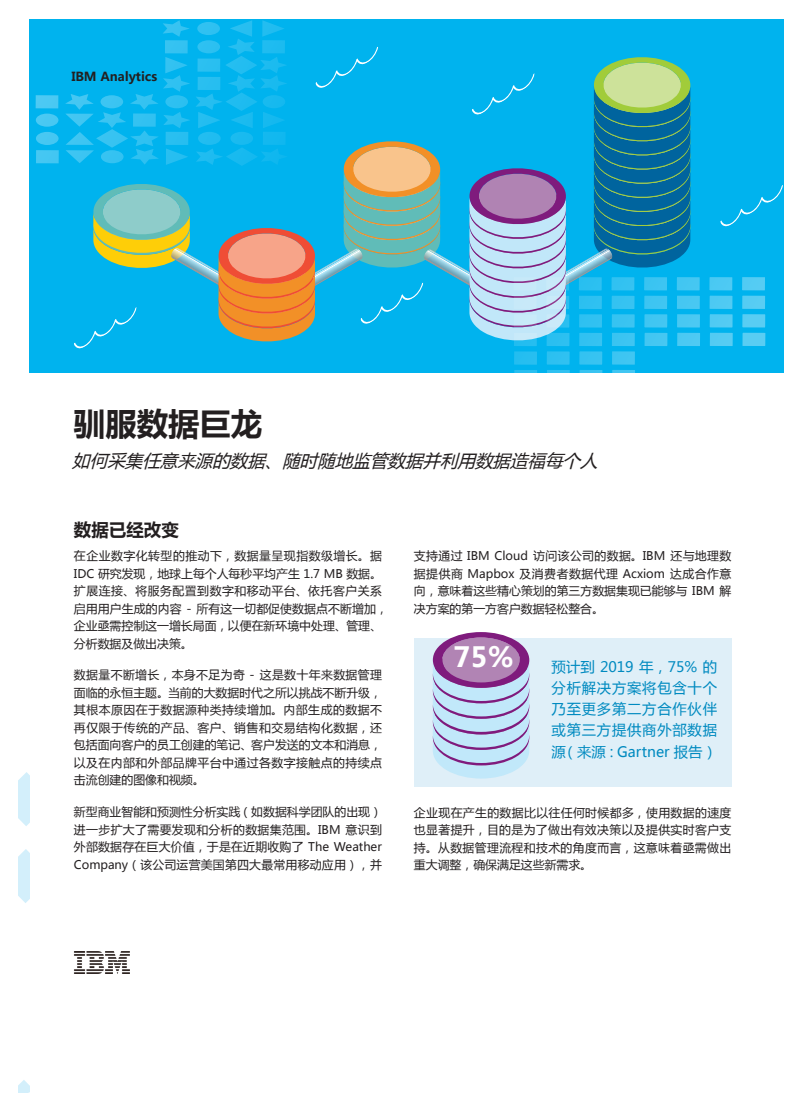
<style>
.page{position:relative;width:803px;height:1110px;background:#fff}
.page>*{position:absolute;margin:0;border:0;box-sizing:border-box;transform-origin:0 0}
.Paragraph_Style1{font:700 31.38px "Microsoft Ya Hei";color:#231f20}
.Paragraph_Style1-2{font:700 27.62px "Microsoft Ya Hei";color:#fff}
.Paragraph_Style1-3{font:italic 17.5px "Microsoft Ya Hei";color:#231f20}
.Paragraph_Style2{font:700 17.5px "Microsoft Ya Hei";color:#231f20}
.Paragraph_Style2-2{font:14.38px/21.2px "Microsoft Ya Hei";letter-spacing:.05em;color:#008ac0;text-align:justify}
.Paragraph_Style1-4{font:700 12.38px "Microsoft Ya Hei";color:#231f20}
.Paragraph_Style5{font:11.88px/17.5px "Microsoft Ya Hei";letter-spacing:.02em;color:#231f20;text-align:justify}
.Paragraph_Style4{font:11.88px/17.5px "Microsoft Ya Hei";letter-spacing:.01em;color:#231f20}
</style>
<div class="page">
<div style="left:29px;top:19px;width:754px;height:353px;background:#00b3ee"></div>
<svg style="left:720px;top:186px;width:62px;height:41px"></svg>
<div style="left:742px;top:277px;width:23px;height:13px;background:#54ccf3"></div>
<div style="left:709px;top:277px;width:23px;height:13px;background:#4cc9f3"></div>
<div style="left:742px;top:314px;width:23px;height:14px;background:#59cdf3"></div>
<svg style="left:709px;top:296px;width:23px;height:32px"></svg>
<svg style="left:699px;top:314px;width:1px;height:14px"></svg>
<div style="left:742px;top:333px;width:23px;height:13px;background:#59cdf3"></div>
<div style="left:677px;top:333px;width:23px;height:13px;background:#4fcaf3"></div>
<svg style="left:36px;top:20px;width:663px;height:352px"></svg>
<div style="left:742px;top:296px;width:23px;height:13px;background:#57ccf3"></div>
<div style="left:709px;top:333px;width:23px;height:13px;background:#54ccf3"></div>
<div style="left:414px;top:638px;width:317px;height:149px;background:#dfeff8"></div>
<svg style="left:433px;top:632px;width:96px;height:147px"></svg>
<svg style="left:18px;top:772px;width:12px;height:321px"></svg>
<img style="left:74px;top:952px;width:56px;height:22px">
<p class="Paragraph_Style1-4" style="left:71px;top:67px;width:87px">IBM Analytics</p>
<p class="Paragraph_Style1" style="left:74px;top:402px;width:190px">驯服数据巨龙</p>
<p class="Paragraph_Style1-3" style="left:72px;top:449px;width:533px">如何采集任意来源的数据、随时随地监管数据并利用数据造福每个人</p>
<p class="Paragraph_Style2" style="left:74px;top:517px;width:106px">数据已经改变</p>
<p class="Paragraph_Style4" style="left:74px;top:547px;width:315px">在企业数字化转型的推动下，数据量呈现指数级增长。据<br>IDC 研究发现，地球上每个人每秒平均产生 1.7 MB 数据。扩展连接、将服务配置到数字和移动平台、依托客户关系启用用户生成的内容 - 所有这一切都促使数据点不断增加，企业亟需控制这一增长局面，以便在新环境中处理、管理、分析数据及做出决策。</p>
<p class="Paragraph_Style5" style="left:74px;top:666px;width:309px">数据量不断增长，本身不足为奇 - 这是数十年来数据管理面临的永恒主题。当前的大数据时代之所以挑战不断升级，其根本原因在于数据源种类持续增加。内部生成的数据不再仅限于传统的产品、客户、销售和交易结构化数据，还包括面向客户的员工创建的笔记、客户发送的文本和消息，以及在内部和外部品牌平台中通过各数字接触点的持续点击流创建的图像和视频。</p>
<p class="Paragraph_Style5" style="left:74px;top:803px;width:309px">新型商业智能和预测性分析实践（如数据科学团队的出现）进一步扩大了需要发现和分析的数据集范围。IBM 意识到外部数据存在巨大价值，于是在近期收购了 The Weather Company（该公司运营美国第四大最常用移动应用），并</p>
<p class="Paragraph_Style5" style="left:414px;top:547px;width:319px">支持通过 IBM Cloud 访问该公司的数据。IBM 还与地理数据提供商 Mapbox 及消费者数据代理 Acxiom 达成合作意向，意味着这些精心策划的第三方数据集现已能够与 IBM 解决方案的第一方客户数据轻松整合。</p>
<p class="Paragraph_Style1-2" style="left:453px;top:638px;width:61px">75%</p>
<p class="Paragraph_Style2-2" style="left:551px;top:655px;width:167px">预计到 2019 年，75% 的分析解决方案将包含十个乃至更多第二方合作伙伴或第三方提供商外部数据源（来源：Gartner 报告）</p>
<p class="Paragraph_Style5" style="left:414px;top:803px;width:319px">企业现在产生的数据比以往任何时候都多，使用数据的速度也显著提升，目的是为了做出有效决策以及提供实时客户支持。从数据管理流程和技术的角度而言，这意味着亟需做出重大调整，确保满足这些新需求。</p>
</div>
